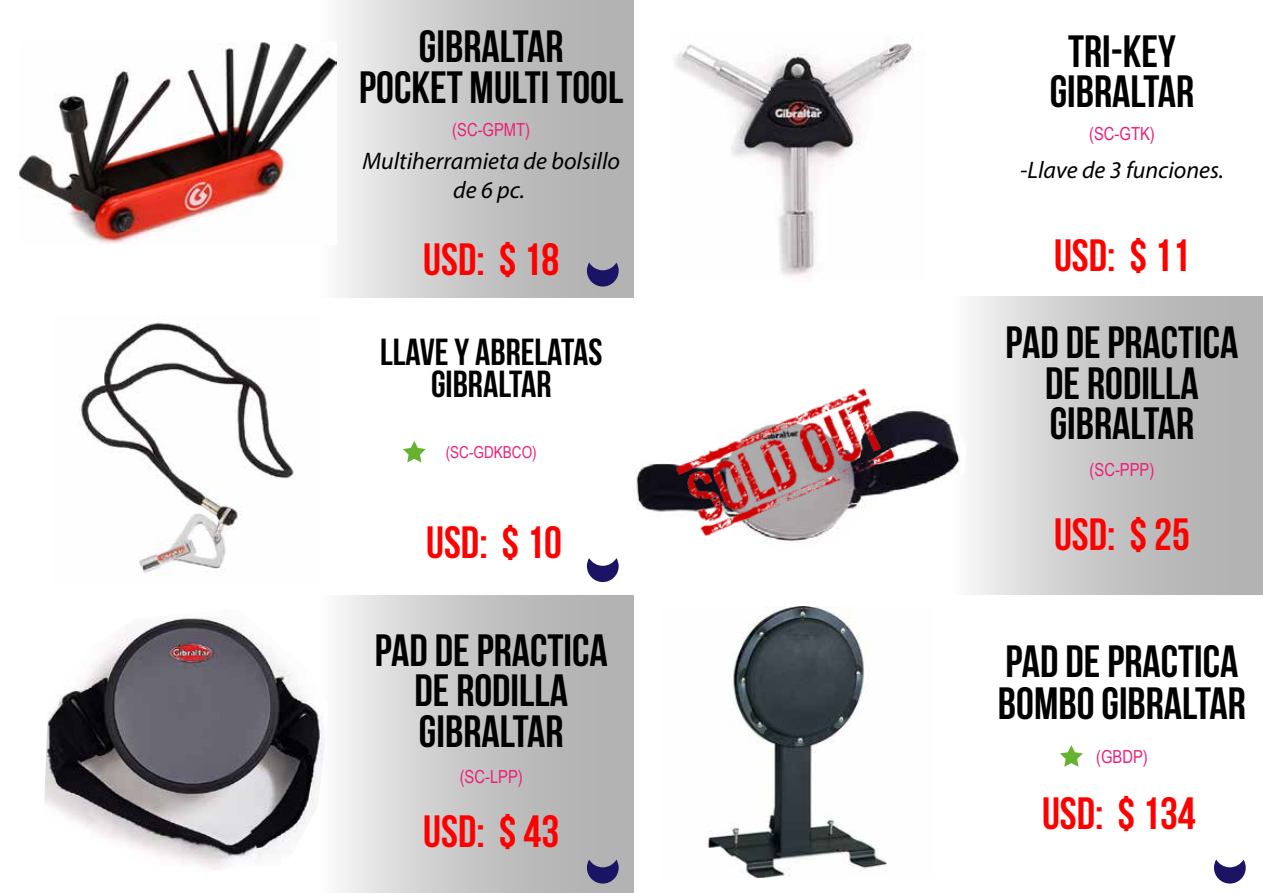
<style>
.page{position:relative;width:1263px;height:893px;background:#fff}
.page>*{position:absolute;margin:0;border:0;box-sizing:border-box;transform-origin:0 0}
.t1{font:700 45px/40.5px "Bebas Neue";color:#000;text-align:center}
.t2{font:700 45px "Bebas Neue";color:#f00}
.t3{font:700 37.5px/31.5px "Bebas Neue";color:#000;text-align:center}
.t4{font:italic 24px/28.8px "Myriad Pro";color:#000;text-align:center}
.t5{font:18px "Arial Narrow";color:#ec1e79}
.t6{font:16.5px "Arial Narrow";color:#ec1e79}
</style>
<div class="page">
<div style="left:950px;top:297px;width:313px;height:298px;background:linear-gradient(to right,#f2f2f2,#a6a6a6)"></div>
<div style="left:318px;top:595px;width:316px;height:298px;background:linear-gradient(to right,#f1f1f1,#a6a6a6)"></div>
<div style="left:318px;top:0;width:316px;height:298px;background:linear-gradient(to right,#f1f1f1,#a6a6a6)"></div>
<img style="left:706px;top:606px;width:181px;height:271px">
<img style="left:44px;top:609px;width:285px;height:266px">
<img style="left:636px;top:404px;width:330px;height:149px">
<img style="left:674px;top:43px;width:239px;height:234px">
<img style="left:20px;top:42px;width:316px;height:203px">
<svg style="left:1060px;top:745px;width:23px;height:22px"></svg>
<img style="left:79px;top:322px;width:216px;height:252px">
<svg style="left:403px;top:441px;width:23px;height:21px"></svg>
<svg style="left:587px;top:558px;width:32px;height:24px"></svg>
<svg style="left:587px;top:859px;width:32px;height:24px"></svg>
<svg style="left:1214px;top:859px;width:32px;height:24px"></svg>
<svg style="left:587px;top:262px;width:32px;height:24px"></svg>
<img style="left:669px;top:388px;width:234px;height:151px">
<p class="t1" style="left:359px;top:26px;width:266px">GIBRALTAR<br>POCKET MULTI TOOL</p>
<p class="t5" style="left:452px;top:116px;width:79px">(SC-GPMT)</p>
<p class="t4" style="left:362px;top:146px;width:259px">Multiherramieta de bolsillo de 6 pc.</p>
<p class="t2" style="left:423px;top:235px;width:137px">USD: $ 18</p>
<p class="t3" style="left:380px;top:336px;width:224px">LLAVE Y ABRELATAS<br>GIBRALTAR</p>
<p class="t6" style="left:446px;top:440px;width:92px">(SC-GDKBCO)</p>
<p class="t2" style="left:426px;top:517px;width:137px">USD: $ 10</p>
<p class="t1" style="left:375px;top:629px;width:235px">PAD DE PRACTICA<br>DE RODILLA<br>GIBRALTAR</p>
<p class="t5" style="left:460px;top:763px;width:65px">(SC-LPP)</p>
<p class="t2" style="left:423px;top:806px;width:137px">USD: $ 43</p>
<p class="t1" style="left:1050px;top:30px;width:146px">TRI-KEY<br>GIBRALTAR</p>
<p class="t5" style="left:1089px;top:121px;width:67px">(SC-GTK)</p>
<p class="t4" style="left:1020px;top:155px;width:205px">-Llave de 3 funciones.</p>
<p class="t2" style="left:1054px;top:230px;width:137px">USD: $ 11</p>
<p class="t1" style="left:1005px;top:322px;width:235px">PAD DE PRACTICA<br>DE RODILLA<br>GIBRALTAR</p>
<p class="t5" style="left:1089px;top:456px;width:66px">(SC-PPP)</p>
<p class="t2" style="left:1054px;top:509px;width:137px">USD: $ 25</p>
<p class="t1" style="left:998px;top:640px;width:249px;line-height:42px;text-align:left">PAD DE PRACTICA<br>BOMBO GIBRALTAR</p>
<p class="t5" style="left:1096px;top:743px;width:53px">(GBDP)</p>
<p class="t2" style="left:1042px;top:788px;width:155px">USD: $ 134</p>
</div>
